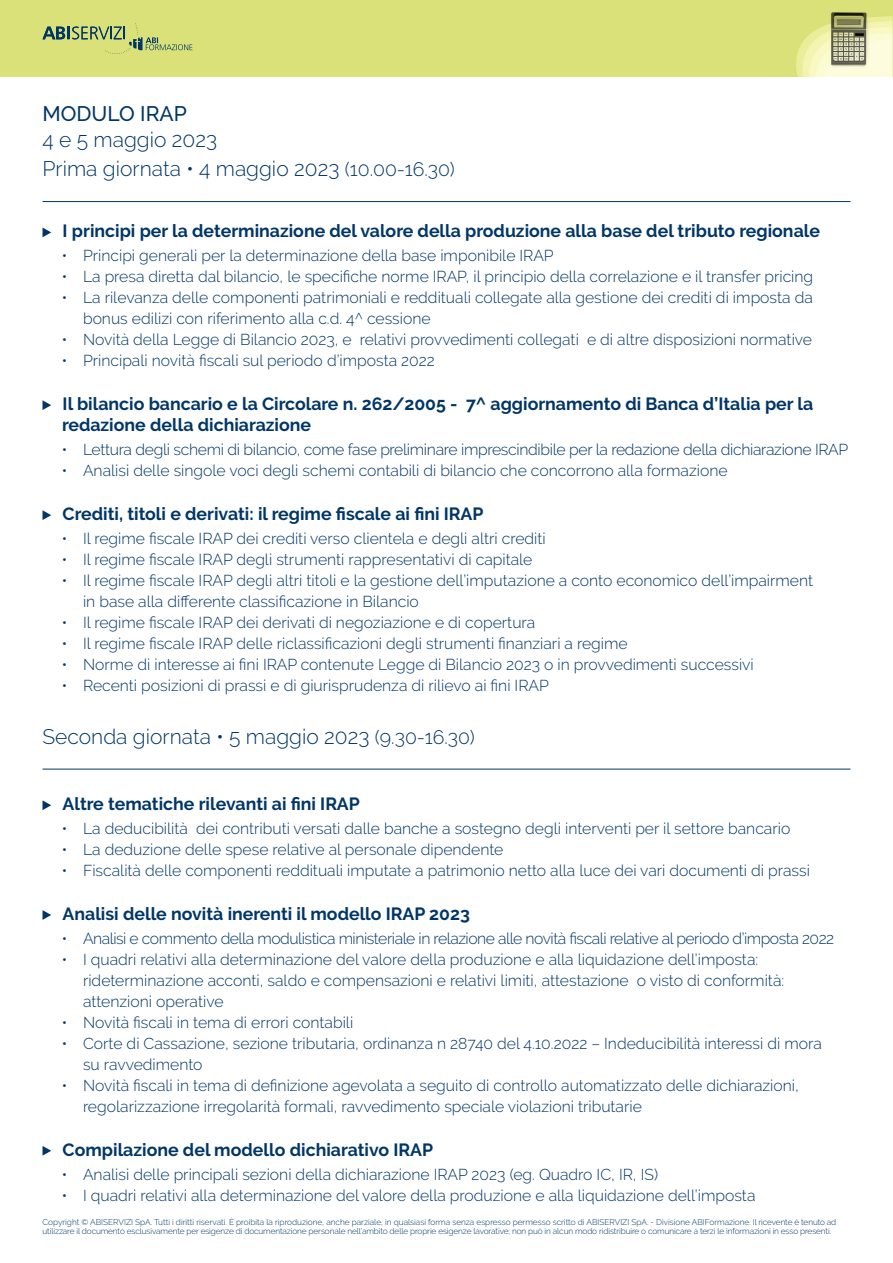
<style>
.page{position:relative;width:893px;height:1263px;background:#fff}
.page>*{position:absolute;margin:0;border:0;box-sizing:border-box;transform-origin:0 0}
.t1{font:300 21px "Raleway";color:#003667}
.t2{font:500 21px "Raleway";color:#003667}
.t3{font:700 17.7px/21.3px "Raleway";color:#003667}
.t4{font:300 15.75px/21px "Raleway";color:#003667}
.t5{font:300 15.75px "Raleway";letter-spacing:-.03em;color:#003667}
.t6{font:300 15.75px "Raleway";letter-spacing:-.02em;color:#003667}
.t7{font:300 8.25px/9px "Raleway";letter-spacing:-.01em;color:#003667}
.s1{font-size:19.5px}
</style>
<div class="page">
<img style="left:0;top:0;width:893px;height:77px">
<svg style="left:43px;top:23px;width:149px;height:31px;background:#b9c776"></svg>
<svg style="left:43px;top:800px;width:8px;height:10px"></svg>
<svg style="left:43px;top:910px;width:8px;height:10px"></svg>
<svg style="left:43px;top:1146px;width:8px;height:10px"></svg>
<hr style="left:43px;top:769px;width:807px;height:1px;background:#003667">
<svg style="left:43px;top:228px;width:8px;height:9px"></svg>
<svg style="left:43px;top:400px;width:8px;height:10px"></svg>
<svg style="left:43px;top:510px;width:8px;height:10px"></svg>
<hr style="left:43px;top:201px;width:807px;height:1px;background:#003667">
<p class="t2" style="left:43px;top:102px;width:146px">MODULO IRAP</p>
<p class="t1" style="left:43px;top:127px;width:176px">4 e 5 maggio 2023</p>
<p class="t1" style="left:43px;top:157px;width:414px">Prima giornata • 4 maggio 2023 <span class="s1">(10.00-16.30)</span></p>
<p class="t3" style="left:63px;top:220px;width:759px">I principi per la determinazione del valore della produzione alla base del tributo regionale</p>
<p class="t4" style="left:62px;top:245px;width:493px">• Principi generali per la determinazione della base imponibile IRAP</p>
<p class="t4" style="left:62px;top:266px;width:753px">• La presa diretta dal bilancio, le specifiche norme IRAP, il principio della correlazione e il transfer pricing</p>
<p class="t4" style="left:83px;top:287px;width:731px;text-indent:-21px">• La rilevanza delle componenti patrimoniali e reddituali collegate alla gestione dei crediti di imposta da bonus edilizi con riferimento alla c.d. 4^ cessione</p>
<p class="t4" style="left:62px;top:329px;width:752px">• Novità della Legge di Bilancio 2023, e relativi provvedimenti collegati e di altre disposizioni normative</p>
<p class="t4" style="left:62px;top:350px;width:375px">• Principali novità fiscali sul periodo d’imposta 2022</p>
<p class="t3" style="left:62px;top:393px;width:753px">Il bilancio bancario e la Circolare n. 262/2005 - 7^ aggiornamento di Banca d’Italia per la redazione della dichiarazione</p>
<p class="t6" style="left:62px;top:441px;width:788px">• Lettura degli schemi di bilancio, come fase preliminare imprescindibile per la redazione della dichiarazione IRAP</p>
<p class="t4" style="left:62px;top:460px;width:667px">• Analisi delle singole voci degli schemi contabili di bilancio che concorrono alla formazione</p>
<p class="t3" style="left:63px;top:503px;width:422px">Crediti, titoli e derivati: il regime fiscale ai fini IRAP</p>
<p class="t4" style="left:62px;top:528px;width:486px">• Il regime fiscale IRAP dei crediti verso clientela e degli altri crediti</p>
<p class="t4" style="left:62px;top:549px;width:472px">• Il regime fiscale IRAP degli strumenti rappresentativi di capitale</p>
<p class="t4" style="left:83px;top:570px;width:732px;text-indent:-21px">• Il regime fiscale IRAP degli altri titoli e la gestione dell’imputazione a conto economico dell’impairment in base alla differente classificazione in Bilancio</p>
<p class="t4" style="left:62px;top:612px;width:475px">• Il regime fiscale IRAP dei derivati di negoziazione e di copertura</p>
<p class="t4" style="left:62px;top:633px;width:567px">• Il regime fiscale IRAP delle riclassificazioni degli strumenti finanziari a regime</p>
<p class="t4" style="left:62px;top:654px;width:694px">• Norme di interesse ai fini IRAP contenute Legge di Bilancio 2023 o in provvedimenti successivi</p>
<p class="t4" style="left:62px;top:675px;width:489px">• Recenti posizioni di prassi e di giurisprudenza di rilievo ai fini IRAP</p>
<p class="t1" style="left:43px;top:724px;width:434px">Seconda giornata • 5 maggio 2023 <span class="s1">(9.30-16.30)</span></p>
<p class="t3" style="left:63px;top:793px;width:299px">Altre tematiche rilevanti ai fini IRAP</p>
<p class="t4" style="left:62px;top:818px;width:730px">• La deducibilità dei contributi versati dalle banche a sostegno degli interventi per il settore bancario</p>
<p class="t4" style="left:62px;top:839px;width:443px">• La deduzione delle spese relative al personale dipendente</p>
<p class="t4" style="left:62px;top:860px;width:750px">• Fiscalità delle componenti reddituali imputate a patrimonio netto alla luce dei vari documenti di prassi</p>
<p class="t3" style="left:63px;top:903px;width:409px">Analisi delle novità inerenti il modello IRAP 2023</p>
<p class="t5" style="left:62px;top:929px;width:774px">• Analisi e commento della modulistica ministeriale in relazione alle novità fiscali relative al periodo d’imposta 2022</p>
<p class="t4" style="left:83px;top:949px;width:703px;text-indent:-21px">• I quadri relativi alla determinazione del valore della produzione e alla liquidazione dell’imposta: rideterminazione acconti, saldo e compensazioni e relativi limiti, attestazione o visto di conformità: attenzioni operative</p>
<p class="t4" style="left:62px;top:1012px;width:293px">• Novità fiscali in tema di errori contabili</p>
<p class="t4" style="left:83px;top:1033px;width:740px;text-indent:-21px">• Corte di Cassazione, sezione tributaria, ordinanza n 28740 del 4.10.2022 – Indeducibilità interessi di mora su ravvedimento</p>
<p class="t4" style="left:83px;top:1075px;width:717px;text-indent:-21px">• Novità fiscali in tema di definizione agevolata a seguito di controllo automatizzato delle dichiarazioni, regolarizzazione irregolarità formali, ravvedimento speciale violazioni tributarie</p>
<p class="t3" style="left:63px;top:1139px;width:372px">Compilazione del modello dichiarativo IRAP</p>
<p class="t4" style="left:62px;top:1163px;width:598px">• Analisi delle principali sezioni della dichiarazione IRAP 2023 (eg. Quadro IC, IR, IS)</p>
<p class="t4" style="left:62px;top:1184px;width:695px">• I quadri relativi alla determinazione del valore della produzione e alla liquidazione dell’imposta</p>
<p class="t7" style="left:43px;top:1217px;width:795px">Copyright © ABISERVIZI SpA. Tutti i diritti riservati. È proibita la riproduzione, anche parziale, in qualsiasi forma senza espresso permesso scritto di ABISERVIZI SpA. - Divisione ABIFormazione. Il ricevente è tenuto ad utilizzare il documento esclusivamente per esigenze di documentazione personale nell’ambito delle proprie esigenze lavorative; non può in alcun modo ridistribuire o comunicare a terzi le informazioni in esso presenti.</p>
</div>
